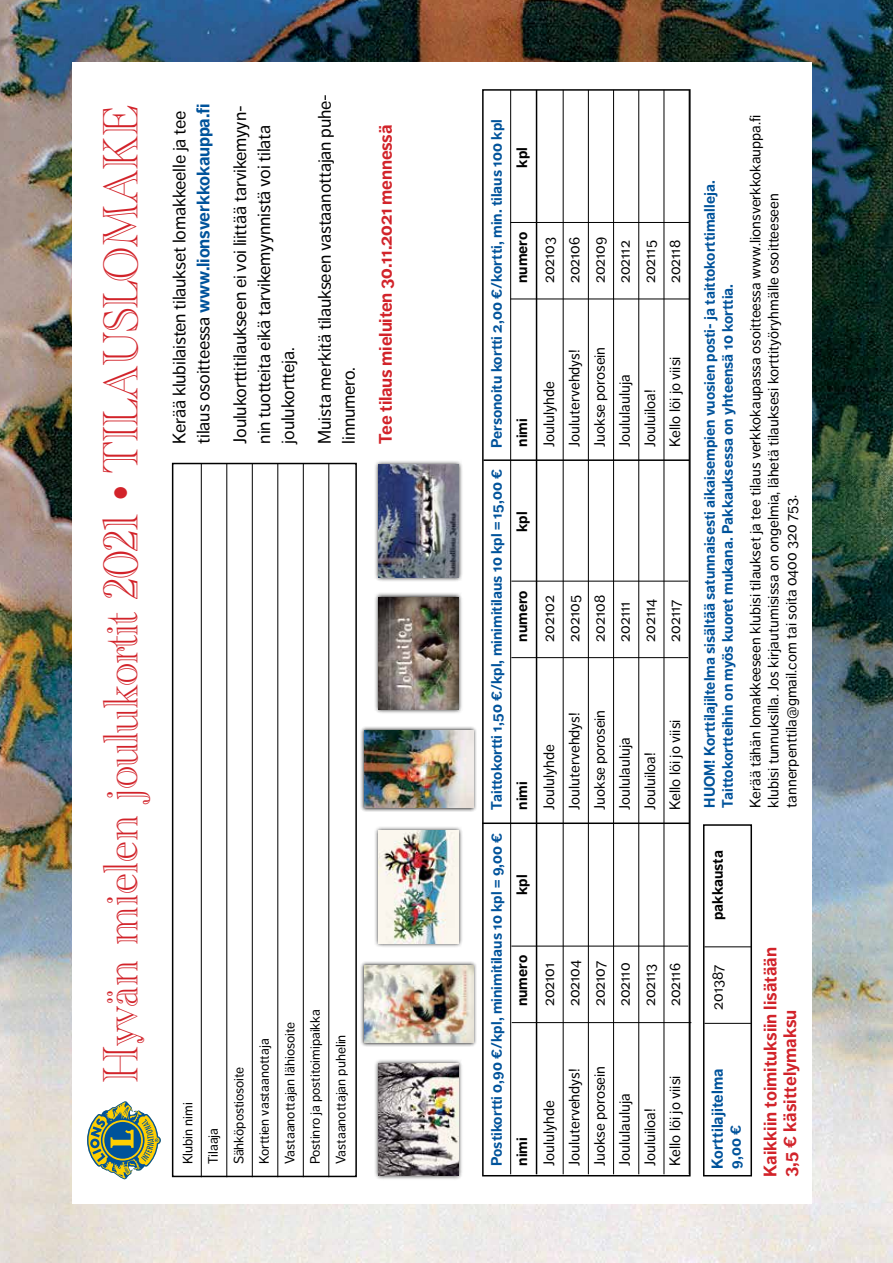
<style>
.page{position:relative;width:893px;height:1263px;background:#fff}
.page>*{position:absolute;margin:0;border:0;box-sizing:border-box;transform-origin:0 0}
.t1{font:51px "Academy Engraved Let Plain";letter-spacing:-.02em;color:#d2232a;scale:.9 1}
.t2{font:18px/24px "Dagny OT";letter-spacing:-.01em;color:#000}
.t3{font:700 18px/19.5px "Dagny OT";letter-spacing:-.01em;color:#d2232a}
.t4{font:700 15.75px "Dagny OT";color:#00539b}
.t5{font:15px/18px "Dagny OT";color:#000}
.t6{font:700 15px/18px "Dagny OT";color:#00539b}
.t7{font:700 15px "Dagny OT";color:#000}
.t8{font:13.5px/25.5px "Dagny OT";color:#000}
.s1{font-weight:700;color:#00539b}
</style>
<div class="page">
<img style="left:0;top:0;width:893px;height:1263px">
<div style="left:72px;top:62px;width:740px;height:1141px;background:#fff"></div>
<div style="left:172px;top:463px;width:185px;height:714px;border:2px solid #000"></div>
<hr style="left:201px;top:464px;width:1px;height:713px;background:#000">
<hr style="left:226px;top:464px;width:1px;height:713px;background:#000">
<hr style="left:252px;top:464px;width:1px;height:713px;background:#000">
<hr style="left:277px;top:464px;width:1px;height:713px;background:#000">
<hr style="left:303px;top:464px;width:1px;height:713px;background:#000">
<hr style="left:328px;top:464px;width:1px;height:713px;background:#000">
<svg style="left:482px;top:89px;width:209px;height:1088px"></svg>
<hr style="left:483px;top:459px;width:207px;height:2px;background:#000">
<hr style="left:482px;top:822px;width:208px;height:2px;background:#000">
<hr style="left:511px;top:946px;width:177px;height:1px;background:#000">
<hr style="left:512px;top:1022px;width:179px;height:1px;background:#000">
<hr style="left:511px;top:581px;width:177px;height:1px;background:#000">
<hr style="left:511px;top:657px;width:177px;height:1px;background:#000">
<hr style="left:510px;top:222px;width:179px;height:1px;background:#000">
<hr style="left:510px;top:299px;width:179px;height:1px;background:#000">
<svg style="left:703px;top:824px;width:49px;height:353px"></svg>
<hr style="left:704px;top:946px;width:47px;height:1px;background:#000">
<hr style="left:704px;top:1023px;width:47px;height:1px;background:#000">
<svg style="left:87px;top:1101px;width:74px;height:78px"></svg>
<div style="left:374px;top:826px;width:89px;height:122px;background:#000;opacity:.9"></div>
<img style="left:379px;top:831px;width:79px;height:112px">
<div style="left:374px;top:1059px;width:89px;height:121px;background:#000;opacity:.9"></div>
<img style="left:379px;top:1063px;width:80px;height:113px">
<div style="left:374px;top:593px;width:89px;height:122px;background:#000;opacity:.9"></div>
<img style="left:379px;top:597px;width:80px;height:113px">
<div style="left:374px;top:460px;width:89px;height:122px;background:#000;opacity:.9"></div>
<img style="left:379px;top:464px;width:79px;height:113px">
<div style="left:360px;top:961px;width:117px;height:86px;background:#000;opacity:.9"></div>
<img style="left:364px;top:965px;width:109px;height:78px">
<div style="left:360px;top:726px;width:117px;height:86px;background:#000;opacity:.9"></div>
<img style="left:364px;top:730px;width:109px;height:78px">
<h1 class="t1" style="left:83px;top:1082px;width:1087px;rotate:-90deg">Hyvän mielen joulukortit 2021 • TILAUSLOMAKE</h1>
<p class="t2" style="left:167px;top:444px;width:341px;rotate:-90deg">Kerää klubilaisten tilaukset lomakkeelle ja tee tilaus osoitteessa <span class="s1">www.lionsverkkokauppa.fi</span></p>
<p class="t2" style="left:228px;top:444px;width:340px;rotate:-90deg">Joulukorttitilaukseen ei voi liittää tarvikemyyn&shy;nin tuotteita eikä tarvikemyynnistä voi tilata joulukortteja.</p>
<p class="t2" style="left:313px;top:444px;width:351px;rotate:-90deg">Muista merkitä tilaukseen vastaanottajan puhe&shy;linnumero.</p>
<p class="t8" style="left:175px;top:1164px;width:157px;rotate:-90deg">Klubin nimi<br>Tilaaja<br>Sähköpostiosoite<br>Korttien vastaanottaja<br>Vastaanottajan lähiosoite<br>Postinro ja postitoimipaikka<br>Vastaanottajan puhelin</p>
<p class="t3" style="left:376px;top:444px;width:320px;rotate:-90deg">Tee tilaus mieluiten 30.11.2021 mennessä</p>
<p class="t6" style="left:488px;top:448px;width:330px;rotate:-90deg">Personoitu kortti 2,00 €/kortti, min. tilaus 100 kpl</p>
<p class="t6" style="left:488px;top:810px;width:342px;rotate:-90deg">Taittokortti 1,50 €/kpl, minimitilaus 10 kpl = 15,00 €</p>
<p class="t6" style="left:488px;top:1166px;width:334px;rotate:-90deg">Postikortti 0,90 €/kpl, minimitilaus 10 kpl = 9,00 €</p>
<p class="t7" style="left:513px;top:168px;width:22px;rotate:-90deg">kpl</p>
<p class="t7" style="left:513px;top:283px;width:53px;rotate:-90deg">numero</p>
<p class="t7" style="left:513px;top:447px;width:30px;rotate:-90deg">nimi</p>
<p class="t7" style="left:513px;top:532px;width:22px;rotate:-90deg">kpl</p>
<p class="t7" style="left:513px;top:642px;width:53px;rotate:-90deg">numero</p>
<p class="t7" style="left:513px;top:810px;width:30px;rotate:-90deg">nimi</p>
<p class="t7" style="left:513px;top:895px;width:22px;rotate:-90deg">kpl</p>
<p class="t7" style="left:513px;top:1006px;width:53px;rotate:-90deg">numero</p>
<p class="t7" style="left:513px;top:1166px;width:30px;rotate:-90deg">nimi</p>
<p class="t5" style="left:540px;top:283px;width:48px;rotate:-90deg">202103</p>
<p class="t5" style="left:565px;top:283px;width:48px;rotate:-90deg">202106</p>
<p class="t5" style="left:591px;top:283px;width:48px;rotate:-90deg">202109</p>
<p class="t5" style="left:616px;top:283px;width:44px;rotate:-90deg">202112</p>
<p class="t5" style="left:641px;top:283px;width:45px;rotate:-90deg">202115</p>
<p class="t5" style="left:666px;top:283px;width:45px;rotate:-90deg">202118</p>
<p class="t5" style="left:540px;top:447px;width:67px;rotate:-90deg">Joululyhde</p>
<p class="t5" style="left:565px;top:447px;width:99px;rotate:-90deg">Joulutervehdys!</p>
<p class="t5" style="left:591px;top:447px;width:101px;rotate:-90deg">Juokse porosein</p>
<p class="t5" style="left:616px;top:447px;width:74px;rotate:-90deg">Joululauluja</p>
<p class="t5" style="left:641px;top:447px;width:59px;rotate:-90deg">Jouluiloa!</p>
<p class="t5" style="left:666px;top:447px;width:92px;rotate:-90deg">Kello löi jo viisi</p>
<p class="t5" style="left:540px;top:642px;width:48px;rotate:-90deg">202102</p>
<p class="t5" style="left:565px;top:642px;width:48px;rotate:-90deg">202105</p>
<p class="t5" style="left:591px;top:642px;width:48px;rotate:-90deg">202108</p>
<p class="t5" style="left:616px;top:642px;width:42px;rotate:-90deg">202111</p>
<p class="t5" style="left:641px;top:642px;width:45px;rotate:-90deg">202114</p>
<p class="t5" style="left:666px;top:642px;width:44px;rotate:-90deg">202117</p>
<p class="t5" style="left:540px;top:810px;width:67px;rotate:-90deg">Joululyhde</p>
<p class="t5" style="left:565px;top:810px;width:99px;rotate:-90deg">Joulutervehdys!</p>
<p class="t5" style="left:591px;top:810px;width:101px;rotate:-90deg">Juokse porosein</p>
<p class="t5" style="left:616px;top:810px;width:74px;rotate:-90deg">Joululauluja</p>
<p class="t5" style="left:641px;top:810px;width:59px;rotate:-90deg">Jouluiloa!</p>
<p class="t5" style="left:666px;top:810px;width:92px;rotate:-90deg">Kello löi jo viisi</p>
<p class="t5" style="left:540px;top:1006px;width:45px;rotate:-90deg">202101</p>
<p class="t5" style="left:565px;top:1006px;width:48px;rotate:-90deg">202104</p>
<p class="t5" style="left:591px;top:1006px;width:47px;rotate:-90deg">202107</p>
<p class="t5" style="left:616px;top:1006px;width:45px;rotate:-90deg">202110</p>
<p class="t5" style="left:641px;top:1006px;width:44px;rotate:-90deg">202113</p>
<p class="t5" style="left:666px;top:1006px;width:45px;rotate:-90deg">202116</p>
<p class="t5" style="left:540px;top:1166px;width:67px;rotate:-90deg">Joululyhde</p>
<p class="t5" style="left:565px;top:1166px;width:99px;rotate:-90deg">Joulutervehdys!</p>
<p class="t5" style="left:591px;top:1166px;width:101px;rotate:-90deg">Juokse porosein</p>
<p class="t5" style="left:616px;top:1166px;width:74px;rotate:-90deg">Joululauluja</p>
<p class="t5" style="left:641px;top:1166px;width:59px;rotate:-90deg">Jouluiloa!</p>
<p class="t5" style="left:666px;top:1166px;width:92px;rotate:-90deg">Kello löi jo viisi</p>
<p class="t6" style="left:701px;top:807px;width:629px;rotate:-90deg">HUOM! Korttilajiltelma sisältää satunnaisesti aikaisempien vuosien posti- ja taittokorttimalleja.<br>Taittokortteihin on myös kuoret mukana. Pakkauksessa on yhteensä 10 korttia.</p>
<p class="t5" style="left:746px;top:807px;width:695px;rotate:-90deg">Kerää tähän lomakkeeseen klubisi tilaukset ja tee tilaus verkkokaupassa osoitteessa www.lionsverkkokauppa.fi klubisi tunnuksilla. Jos kirjautumisissa on ongelmia, lähetä tilauksesi korttityöryhmälle osoitteeseen tannerpenttila@gmail.com tai soita 0400 320 753.</p>
<p class="t7" style="left:709px;top:920px;width:71px;rotate:-90deg">pakkausta</p>
<p class="t5" style="left:709px;top:1010px;width:47px;rotate:-90deg">201387</p>
<p class="t4" style="left:708px;top:1169px;width:101px;rotate:-90deg">Korttilajitelma</p>
<p class="t6" style="left:727px;top:1169px;width:45px;rotate:-90deg">9,00 €</p>
<p class="t3" style="left:761px;top:1177px;width:231px;rotate:-90deg">Kaikkiin toimituksiin lisätään<br>3,5 € käsittelymaksu</p>
</div>
